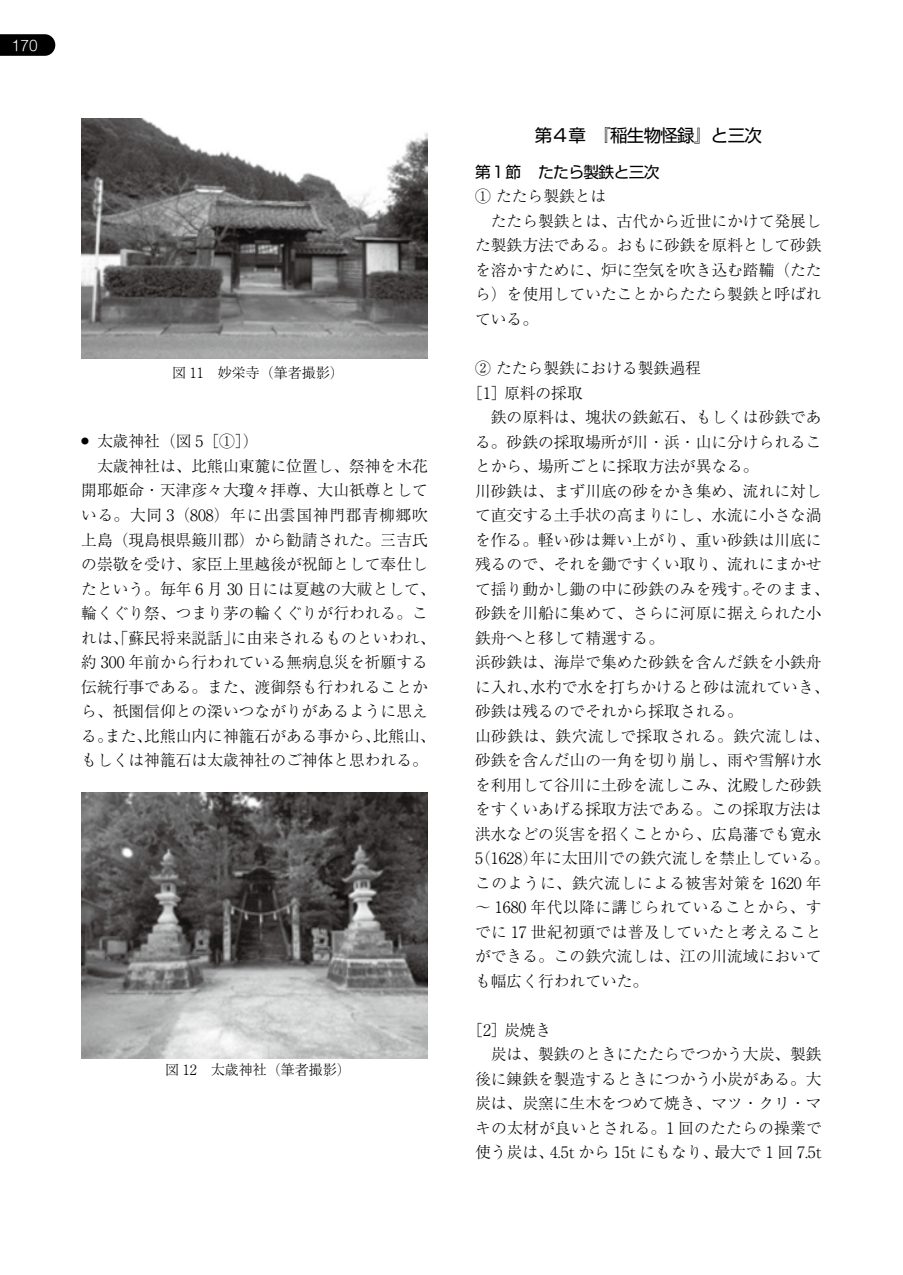
<style>
.page{position:relative;width:903px;height:1275px;background:#fff}
.page>*{position:absolute;margin:0;border:0;box-sizing:border-box;transform-origin:0 0}
.t1{font:17.5px "Shin Go Pro";letter-spacing:-.04em;color:#000}
.t2{font:300 15.75px/24.5px "Ryumin Pro";color:#000}
.t3{font:300 15.75px/24.5px "Ryumin Pro";letter-spacing:.025em;color:#000}
.t4{font:300 15.75px "Ryumin Pro";letter-spacing:.05em;color:#000}
.t5{font:300 15.75px "Ryumin Pro";letter-spacing:.03em;color:#000}
.t6{font:15.75px "Shin Go Pro";letter-spacing:-.04em;color:#000}
.t7{font:300 14px "Ryumin Pro";color:#000}
.t8{font:300 14px "Shin M Go Pro";color:#fff}
.t9{font:300 7.88px "Ryumin Pro";color:#000}
.s1{font-family:"Ryumin Pr 6 N"}
</style>
<div class="page">
<svg style="left:0;top:34px;width:55px;height:22px"></svg>
<img style="left:82px;top:118px;width:345px;height:241px">
<img style="left:81px;top:793px;width:347px;height:265px">
<p class="t8" style="left:12px;top:34px;width:27px">170</p>
<p class="t7" style="left:172px;top:361px;width:173px">図 11　妙栄寺（筆者撮影(</p>
<p class="t2" style="left:97px;top:428px;width:163px">太歳神社（図 ]5 1 ([</p>
<p class="t9" style="left:81px;top:435px;width:9px">●</p>
<p class="t2" style="left:81px;top:453px;width:348px">　太歳神社は、比熊山東麓に位置し、祭神を木花</p>
<p class="t2" style="left:81px;top:477px;width:348px">開耶姫命・天津彦々大瓊々拝尊、大山<span class="s1">衹</span>尊として</p>
<p class="t4" style="left:81px;top:503px;width:348px">いる。大同 （3 808）年に出雲国神門郡青柳郷吹</p>
<p class="t2" style="left:81px;top:526px;width:348px">上島（現島根県簸川郡）から勧請された。三吉氏</p>
<p class="t2" style="left:81px;top:551px;width:348px">の崇敬を受け、家臣上里越後が祝師として奉仕し</p>
<p class="t2" style="left:81px;top:575px;width:356px">たという。毎年 6 月 30 日には夏越の大祓として、</p>
<p class="t2" style="left:81px;top:600px;width:348px">輪くぐり祭、つまり茅の輪くぐりが行われる。こ</p>
<p class="t2" style="left:231px;top:624px;width:206px">に由来されるものといわれ、</p>
<p class="t2" style="left:81px;top:624px;width:159px">れは、「蘇民将来説話」</p>
<p class="t2" style="left:81px;top:649px;width:348px">約 300 年前から行われている無病息災を祈願する</p>
<p class="t2" style="left:81px;top:673px;width:348px">伝統行事である。また、渡御祭も行われることか</p>
<p class="t2" style="left:81px;top:698px;width:348px">ら、祇園信仰との深いつながりがあるように思え</p>
<p class="t2" style="left:373px;top:722px;width:64px">比熊山、</p>
<p class="t2" style="left:144px;top:722px;width:238px">比熊山内に神籠石がある事から、</p>
<p class="t2" style="left:105px;top:722px;width:49px">また、</p>
<p class="t2" style="left:81px;top:722px;width:348px">る。<br>もしくは神籠石は太歳神社のご神体と思われる。</p>
<p class="t7" style="left:165px;top:1059px;width:187px">図 12　太歳神社（筆者撮影(</p>
<p class="t1" style="left:535px;top:121px;width:229px">第４章　『稲生物怪録』と三次</p>
<p class="t6" style="left:538px;top:159px;width:123px">たたら製鉄と三次</p>
<p class="t6" style="left:475px;top:159px;width:47px">第１節</p>
<p class="t2" style="left:475px;top:183px;width:348px">① たたら製鉄とは<br>　たたら製鉄とは、古代から近世にかけて発展した製鉄方法である。おもに砂鉄を原料として砂鉄を溶かすために、炉に空気を吹き込む踏鞴（たたら）を使用していたことからたたら製鉄と呼ばれている。</p>
<p class="t2" style="left:504px;top:355px;width:198px;text-indent:-29px">② たたら製鉄における製鉄過程原料の採取</p>
<p class="t2" style="left:467px;top:379px;width:41px">［］1</p>
<p class="t2" style="left:475px;top:404px;width:348px">　鉄の原料は、塊状の鉄鉱石、もしくは砂鉄であ</p>
<p class="t2" style="left:475px;top:428px;width:348px">る。砂鉄の採取場所が川・浜・山に分けられるこ</p>
<p class="t2" style="left:475px;top:453px;width:285px">とから、場所ごとに採取方法が異なる。</p>
<p class="t2" style="left:475px;top:477px;width:348px">川砂鉄は、まず川底の砂をかき集め、流れに対し</p>
<p class="t2" style="left:475px;top:502px;width:348px">て直交する土手状の高まりにし、水流に小さな渦</p>
<p class="t2" style="left:475px;top:526px;width:348px">を作る。軽い砂は舞い上がり、重い砂鉄は川底に</p>
<p class="t2" style="left:475px;top:551px;width:348px">残るので、それを鋤ですくい取り、流れにまかせ</p>
<p class="t2" style="left:751px;top:575px;width:80px">そのまま、</p>
<p class="t2" style="left:475px;top:575px;width:285px">て揺り動かし鋤の中に砂鉄のみを残す。</p>
<p class="t2" style="left:475px;top:600px;width:348px">砂鉄を川船に集めて、さらに河原に据えられた小</p>
<p class="t2" style="left:475px;top:624px;width:190px">鉄舟へと移して精選する。</p>
<p class="t2" style="left:475px;top:649px;width:348px">浜砂鉄は、海岸で集めた砂鉄を含んだ鉄を小鉄舟</p>
<p class="t2" style="left:530px;top:673px;width:301px">水杓で水を打ちかけると砂は流れていき、</p>
<p class="t2" style="left:475px;top:673px;width:64px">に入れ、</p>
<p class="t2" style="left:475px;top:698px;width:269px">砂鉄は残るのでそれから採取される。</p>
<p class="t5" style="left:475px;top:723px;width:356px">山砂鉄は、鉄穴流しで採取される。鉄穴流しは、</p>
<p class="t2" style="left:475px;top:747px;width:348px">砂鉄を含んだ山の一角を切り崩し、雨や雪解け水</p>
<p class="t2" style="left:475px;top:771px;width:348px">を利用して谷川に土砂を流しこみ、沈殿した砂鉄</p>
<p class="t2" style="left:475px;top:796px;width:348px">をすくいあげる採取方法である。この採取方法は</p>
<p class="t2" style="left:475px;top:820px;width:348px">洪水などの災害を招くことから、広島藩でも寛永</p>
<p class="t2" style="left:530px;top:845px;width:301px">年に太田川での鉄穴流しを禁止している。</p>
<p class="t3" style="left:475px;top:845px;width:348px">（5 1628）<br>このように、鉄穴流しによる被害対策を 1620 年～ 1680 年代以降に講じられていることから、すでに 17 世紀初頭では普及していたと考えることができる。この鉄穴流しは、江の川流域においても幅広く行われていた。</p>
<p class="t2" style="left:504px;top:1016px;width:49px">炭焼き</p>
<p class="t2" style="left:467px;top:1016px;width:41px">［］2</p>
<p class="t2" style="left:475px;top:1041px;width:348px">　炭は、製鉄のときにたたらでつかう大炭、製鉄</p>
<p class="t2" style="left:475px;top:1065px;width:348px">後に錬鉄を製造するときにつかう小炭がある。大</p>
<p class="t2" style="left:475px;top:1090px;width:348px">炭は、炭窯に生木をつめて焼き、マツ・クリ・マ</p>
<p class="t2" style="left:475px;top:1114px;width:348px">キの太材が良いとされる。1 回のたたらの操業で</p>
<p class="t2" style="left:714px;top:1139px;width:109px">最大で 1 回 7.5t</p>
<p class="t2" style="left:475px;top:1139px;width:80px">使う炭は、</p>
<p class="t2" style="left:550px;top:1139px;width:170px">4.5t から 15t にもなり、</p>
</div>
